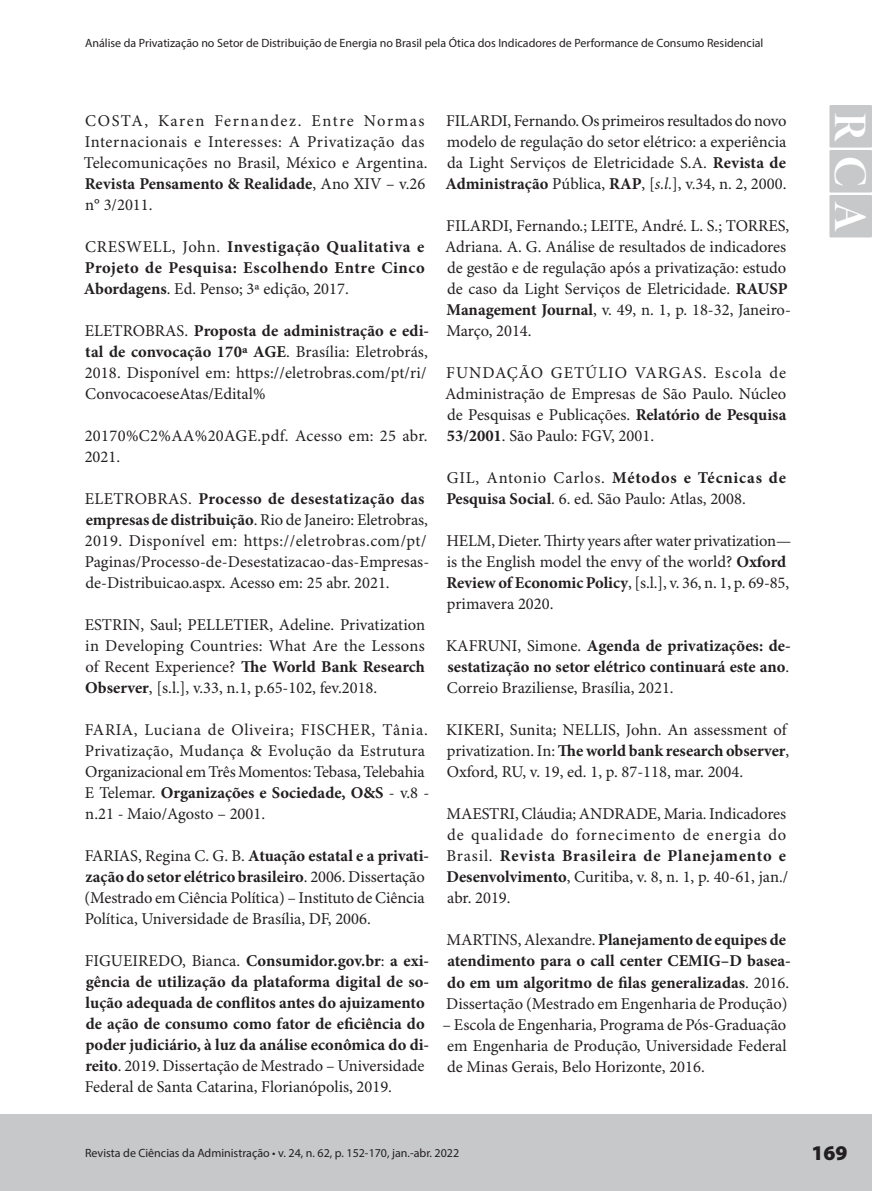
<style>
.page{position:relative;width:872px;height:1191px;background:#fff}
.page>*{position:absolute;margin:0;border:0;box-sizing:border-box;transform-origin:0 0}
.t1{font:46.8px "Minion Pro Bold Disp";color:#fff}
.t2{font:900 21px "Myriad Pro";color:#231f20}
.t3{font:16.5px/21px "Minion Pro";color:#231f20}
.t4{font:700 16.5px/21px "Minion Pro";color:#231f20;text-align:justify}
.t5{font:16.5px/21px "Minion Pro";letter-spacing:.02em;color:#231f20}
.t6{font:16.5px/21px "Minion Pro";letter-spacing:.03em;color:#231f20}
.t7{font:12px "Myriad Pro";color:#231f20}
.s1{font-weight:700}
.s2{font-weight:400}
.s3{font-style:italic}
</style>
<div class="page">
<div style="left:0;top:1114px;width:872px;height:77px;background:#c7c8ca"></div>
<div style="left:829px;top:105px;width:43px;height:43px;background:#c7c8ca"></div>
<div style="left:829px;top:150px;width:43px;height:42px;background:#c7c8ca"></div>
<div style="left:829px;top:195px;width:43px;height:42px;background:#c7c8ca"></div>
<p class="t7" style="left:85px;top:35px;width:680px">Análise da Privatização no Setor de Distribuição de Energia no Brasil pela Ótica dos Indicadores de Performance de Consumo Residencial</p>
<p class="t6" style="left:84px;top:111px;width:345px">COSTA, Karen Fernandez. Entre Normas Internacionais e Interesses: A Privatização das Telecomunicações no Brasil, México e Argentina.<br><span class="s1">Revista Pensamento &amp; Realidade</span>, Ano XIV – v.26 n° 3/2011.</p>
<p class="t4" style="left:84px;top:237px;width:342px"><span class="s2">CRESWELL, John.</span> Investigação Qualitativa e Projeto de Pesquisa: Escolhendo Entre Cinco Abordagens<span class="s2">. Ed. Penso; 3ª edição, 2017.</span></p>
<p class="t3" style="left:85px;top:321px;width:346px">ELETROBRAS. <span class="s1">Proposta de administração e edi&shy;tal de convocação 170ª AGE</span>. Brasília: Eletrobrás, 2018. Disponível em: https://eletrobras.com/pt/ri/ ConvocacoeseAtas/Edital%</p>
<p class="t5" style="left:85px;top:426px;width:344px">20170%C2%AA%20AGE.pdf. Acesso em: 25 abr.<br>2021.</p>
<p class="t3" style="left:85px;top:489px;width:346px">ELETROBRAS. <span class="s1">Processo de desestatização das empresas de distribuição</span>. Rio de Janeiro: Eletrobras, 2019. Disponível em: https://eletrobras.com/pt/ Paginas/Processo-de-Desestatizacao-das-Empresas&shy;de-Distribuicao.aspx. Acesso em: 25 abr. 2021.</p>
<p class="t3" style="left:85px;top:615px;width:342px;text-align:justify">ESTRIN, Saul; PELLETIER, Adeline. Privatization in Developing Countries: What Are the Lessons of Recent Experience? <span class="s1">The World Bank Research Observer</span>, [s.l.], v.33, n.1, p.65-102, fev.2018.</p>
<p class="t5" style="left:85px;top:720px;width:346px">FARIA, Luciana de Oliveira; FISCHER, Tânia.<br>Privatização, Mudança &amp; Evolução da Estrutura Organizacional em Três Momentos: Tebasa, Telebahia E Telemar. <span class="s1">Organizações e Sociedade, O&amp;S</span> - v.8 - n.21 - Maio/Agosto – 2001.</p>
<p class="t3" style="left:85px;top:846px;width:346px">FARIAS, Regina C. G. B. <span class="s1">Atuação estatal e a privati&shy;zação do setor elétrico brasileiro</span>. 2006. Dissertação (Mestrado em Ciência Política) – Instituto de Ciência Política, Universidade de Brasília, DF, 2006.</p>
<p class="t4" style="left:85px;top:951px;width:346px;text-align:left"><span class="s2">FIGUEIREDO, Bianca.</span> Consumidor.gov.br<span class="s2">:</span> a exi&shy;gência de utilização da plataforma digital de so&shy;lução adequada de conflitos antes do ajuizamento de ação de consumo como fator de eficiência do poder judiciário, à luz da análise econômica do di&shy;reito<span class="s2">. 2019. Dissertação de Mestrado – Universidade Federal de Santa Catarina, Florianópolis, 2019.</span></p>
<p class="t3" style="left:445px;top:111px;width:342px;text-align:justify">FILARDI, Fernando. Os primeiros resultados do novo modelo de regulação do setor elétrico: a experiência da Light Serviços de Eletricidade S.A. <span class="s1">Revista de Administração</span> Pública, <span class="s1">RAP</span>, [<span class="s3">s.l.</span>], v.34, n. 2, 2000.</p>
<p class="t3" style="left:445px;top:216px;width:347px">FILARDI, Fernando.; LEITE, André. L. S.; TORRES, Adriana. A. G. Análise de resultados de indicadores de gestão e de regulação após a privatização: estudo de caso da Light Serviços de Eletricidade. <span class="s1">RAUSP Management Journal</span>, v. 49, n. 1, p. 18-32, Janeiro-Março, 2014.</p>
<p class="t3" style="left:445px;top:363px;width:343px;text-align:justify">FUNDAÇÃO GETÚLIO VARGAS. Escola de Administração de Empresas de São Paulo. Núcleo de Pesquisas e Publicações. <span class="s1">Relatório de Pesquisa 53/2001</span>. São Paulo: FGV, 2001.</p>
<p class="t3" style="left:446px;top:468px;width:341px">GIL, Antonio Carlos. <span class="s1">Métodos e Técnicas de<br>Pesquisa Social</span>. 6. ed. São Paulo: Atlas, 2008.</p>
<p class="t3" style="left:446px;top:531px;width:346px">HELM, Dieter. Thirty years after water privatization— is the English model the envy of the world? <span class="s1">Oxford Review of Economic Policy</span>, [s.l.], v. 36, n. 1, p. 69-85, primavera 2020.</p>
<p class="t4" style="left:446px;top:636px;width:346px"><span class="s2">KAFRUNI, Simone.</span> Agenda de privatizações: de&shy;sestatização no setor elétrico continuará este ano<span class="s2">.<br>Correio Braziliense, Brasília, 2021.</span></p>
<p class="t3" style="left:446px;top:720px;width:344px">KIKERI, Sunita; NELLIS, John. An assessment of privatization. In: <span class="s1">The world bank research observer</span>,<br>Oxford, RU, v. 19, ed. 1, p. 87-118, mar. 2004.</p>
<p class="t3" style="left:446px;top:804px;width:343px">MAESTRI, Cláudia; ANDRADE, Maria. Indicadores de qualidade do fornecimento de energia do Brasil. <span class="s1">Revista Brasileira de Planejamento e Desenvolvimento</span>, Curitiba, v. 8, n. 1, p. 40-61, jan./ abr. 2019.</p>
<p class="t4" style="left:446px;top:930px;width:346px;text-align:left"><span class="s2">MARTINS, Alexandre.</span> Planejamento de equipes de atendimento para o call center CEMIG–D basea&shy;do em um algoritmo de filas generalizadas<span class="s2">. 2016.<br>Dissertação (Mestrado em Engenharia de Produção)</span></p>
<p class="t3" style="left:442px;top:1014px;width:345px;text-align:justify">– Escola de Engenharia, Programa de Pós-Graduação em Engenharia de Produção, Universidade Federal de Minas Gerais, Belo Horizonte, 2016.</p>
<h1 class="t1" style="left:878px;top:112px;width:121px;rotate:90deg">RCA</h1>
<p class="t7" style="left:85px;top:1145px;width:376px">Revista de Ciências da Administração • v. 24, n. 62, p. 152-170, jan.-abr. 2022</p>
<p class="t2" style="left:811px;top:1141px;width:38px">169</p>
</div>
